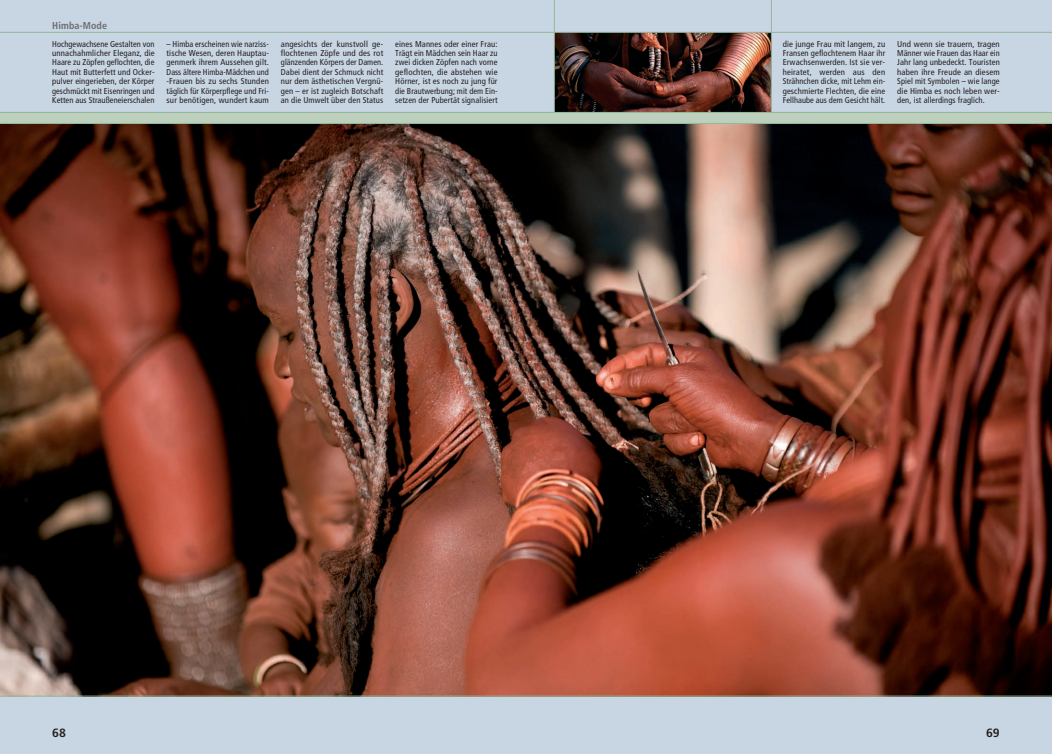
<style>
.page{position:relative;width:1052px;height:754px;background:#fff}
.page>*{position:absolute;margin:0;border:0;box-sizing:border-box;transform-origin:0 0}
.t1{font:700 condensed 12px "Frutiger";color:#231f20;scale:1.1 1}
.t2{font:700 condensed 10px "Frutiger";letter-spacing:.01em;color:#6c6d70}
.t3{font:condensed 8.5px/9.4px "Frutiger";letter-spacing:.01em;color:#231f20;text-align:justify}
</style>
<div class="page">
<div style="left:0;top:0;width:1051px;height:753px;background:#c8d5e3"></div>
<img style="left:554px;top:33px;width:216px;height:79px">
<img style="left:0;top:124px;width:1051px;height:571px">
<div style="left:0;top:112px;width:1051px;height:11px;background:#bcd0bd"></div>
<hr style="left:0;top:112px;width:1051px;height:1px;background:#94b798">
<hr style="left:0;top:695px;width:1051px;height:1px;background:#94b798">
<hr style="left:0;top:32px;width:1051px;height:1px;background:#94b798">
<hr style="left:770px;top:0;width:1px;height:112px;background:#94b798">
<hr style="left:553px;top:0;width:1px;height:112px;background:#94b798">
<hr style="left:0;top:123px;width:1051px;height:1px;background:#94b798">
<p class="t2" style="left:52px;top:19px;width:56px">Himba-Mode</p>
<p class="t3" style="left:52px;top:39px;width:104px">Hochgewachsene Gestalten von unnachahmlicher Eleganz, die Haare zu Zöpfen geflochten, die Haut mit Butterfett und Ocker&shy;pulver eingerieben, der Körper geschmückt mit Eisenringen und Ketten aus Straußeneierschalen</p>
<p class="t3" style="left:166px;top:39px;width:104px">– Himba erscheinen wie narziss&shy;tische Wesen, deren Hauptau&shy;genmerk ihrem Aussehen gilt.<br>Dass ältere Himba-Mädchen und -Frauen bis zu sechs Stunden täglich für Körperpflege und Fri&shy;sur benötigen, wundert kaum</p>
<p class="t3" style="left:281px;top:39px;width:104px">angesichts der kunstvoll ge&shy;flochtenen Zöpfe und des rot glänzenden Körpers der Damen.<br>Dabei dient der Schmuck nicht nur dem ästhetischen Vergnü&shy;gen – er ist zugleich Botschaft an die Umwelt über den Status</p>
<p class="t3" style="left:395px;top:39px;width:104px">eines Mannes oder einer Frau:<br>Trägt ein Mädchen sein Haar zu zwei dicken Zöpfen nach vorne geflochten, die abstehen wie Hörner, ist es noch zu jung für die Brautwerbung; mit dem Ein&shy;setzen der Pubertät signalisiert</p>
<p class="t3" style="left:782px;top:39px;width:104px">die junge Frau mit langem, zu Fransen geflochtenem Haar ihr Erwachsenwerden. Ist sie ver&shy;heiratet, werden aus den Strähnchen dicke, mit Lehm ein&shy;geschmierte Flechten, die eine Fellhaube aus dem Gesicht hält.</p>
<p class="t3" style="left:897px;top:39px;width:104px">Und wenn sie trauern, tragen Männer wie Frauen das Haar ein Jahr lang unbedeckt. Touristen haben ihre Freude an diesem Spiel mit Symbolen – wie lange die Himba es noch leben wer&shy;den, ist allerdings fraglich.</p>
<p class="t1" style="left:52px;top:725px;width:14px">68</p>
<p class="t1" style="left:985px;top:725px;width:14px">69</p>
</div>
